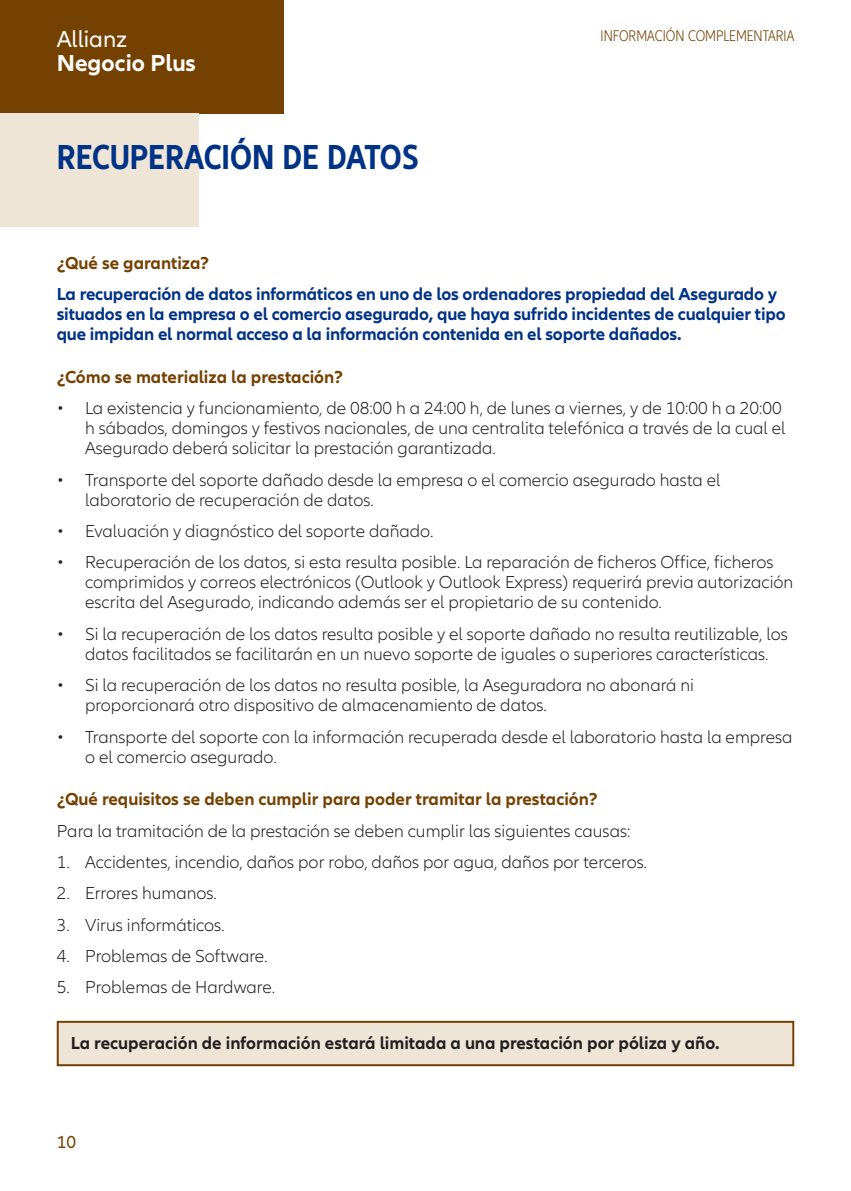
<style>
.page{position:relative;width:851px;height:1191px;background:#fff}
.page>*{position:absolute;margin:0;border:0;box-sizing:border-box;transform-origin:0 0}
.t1{font:700 condensed 36px "Allianz Neo";color:#003286}
.t2{font:700 24px "Allianz Neo";color:#fff}
.t3{font:24px "Allianz Neo";color:#fff}
.t4{font:300 18px/20px "Allianz Neo";color:#231f20}
.t5{font:700 18px/20px "Allianz Neo";letter-spacing:-.01em;color:#003286}
.t6{font:700 18px "Allianz Neo";color:#754100}
.t7{font:700 18px "Allianz Neo";color:#231f20}
.t8{font:18px "Allianz Neo";color:#754100}
.t9{font:300 condensed 16px "Allianz Neo";color:#754100}
</style>
<div class="page">
<div style="left:0;top:0;width:283px;height:113px;background:#754100"></div>
<div style="left:0;top:113px;width:198px;height:114px;background:#efe5d7"></div>
<div style="left:59px;top:1022px;width:733px;height:42px;background:#efe5d7"></div>
<div style="left:57px;top:1020px;width:737px;height:46px;border:2px solid #754100"></div>
<h2 class="t3" style="left:57px;top:25px;width:72px">Allianz</h2>
<h2 class="t2" style="left:57px;top:49px;width:141px">Negocio Plus</h2>
<h1 class="t1" style="left:57px;top:136px;width:363px">RECUPERACIÓN DE DATOS</h1>
<p class="t9" style="left:600px;top:26px;width:195px">INFORMACIÓN COMPLEMENTARIA</p>
<p class="t6" style="left:57px;top:252px;width:154px">¿Qué se garantiza?</p>
<p class="t5" style="left:57px;top:285px;width:730px">La recuperación de datos informáticos en uno de los ordenadores propiedad del Asegurado y situados en la empresa o el comercio asegurado, que haya sufrido incidentes de cualquier tipo que impidan el normal acceso a la información contenida en el soporte dañados.</p>
<p class="t6" style="left:57px;top:366px;width:288px">¿Cómo se materializa la prestación?</p>
<p class="t4" style="left:85px;top:399px;width:701px;text-indent:-28px">• La existencia y funcionamiento, de 08:00 h a 24:00 h, de lunes a viernes, y de 10:00 h a 20:00 h sábados, domingos y festivos nacionales, de una centralita telefónica a través de la cual el<br>Asegurado deberá solicitar la prestación garantizada.</p>
<p class="t4" style="left:85px;top:471px;width:637px;text-indent:-28px">• Transporte del soporte dañado desde la empresa o el comercio asegurado hasta el laboratorio de recuperación de datos.</p>
<p class="t4" style="left:57px;top:522px;width:378px">• Evaluación y diagnóstico del soporte dañado.</p>
<p class="t4" style="left:85px;top:553px;width:709px;text-indent:-28px">• Recuperación de los datos, si esta resulta posible. La reparación de ficheros Office, ficheros comprimidos y correos electrónicos (Outlook y Outlook Express) requerirá previa autorización escrita del Asegurado, indicando además ser el propietario de su contenido.</p>
<p class="t4" style="left:57px;top:625px;width:732px;text-align:center">• Si la recuperación de los datos resulta posible y el soporte dañado no resulta reutilizable, los datos facilitados se facilitarán en un nuevo soporte de iguales o superiores características.</p>
<p class="t4" style="left:85px;top:676px;width:610px;text-indent:-28px">• Si la recuperación de los datos no resulta posible, la Aseguradora no abonará ni proporcionará otro dispositivo de almacenamiento de datos.</p>
<p class="t4" style="left:85px;top:727px;width:709px;text-indent:-28px">• Transporte del soporte con la información recuperada desde el laboratorio hasta la empresa o el comercio asegurado.</p>
<p class="t6" style="left:57px;top:788px;width:542px">¿Qué requisitos se deben cumplir para poder tramitar la prestación?</p>
<p class="t4" style="left:57px;top:822px;width:575px">Para la tramitación de la prestación se deben cumplir las siguientes causas:</p>
<p class="t4" style="left:57px;top:853px;width:592px">1. Accidentes, incendio, daños por robo, daños por agua, daños por terceros.</p>
<p class="t4" style="left:57px;top:884px;width:162px">2. Errores humanos.</p>
<p class="t4" style="left:57px;top:916px;width:169px">3. Virus informáticos.</p>
<p class="t4" style="left:57px;top:947px;width:212px">4. Problemas de Software.</p>
<p class="t4" style="left:57px;top:978px;width:220px">5. Problemas de Hardware.</p>
<p class="t7" style="left:71px;top:1032px;width:650px">La recuperación de información estará limitada a una prestación por póliza y año.</p>
<p class="t8" style="left:57px;top:1131px;width:21px">10</p>
</div>
